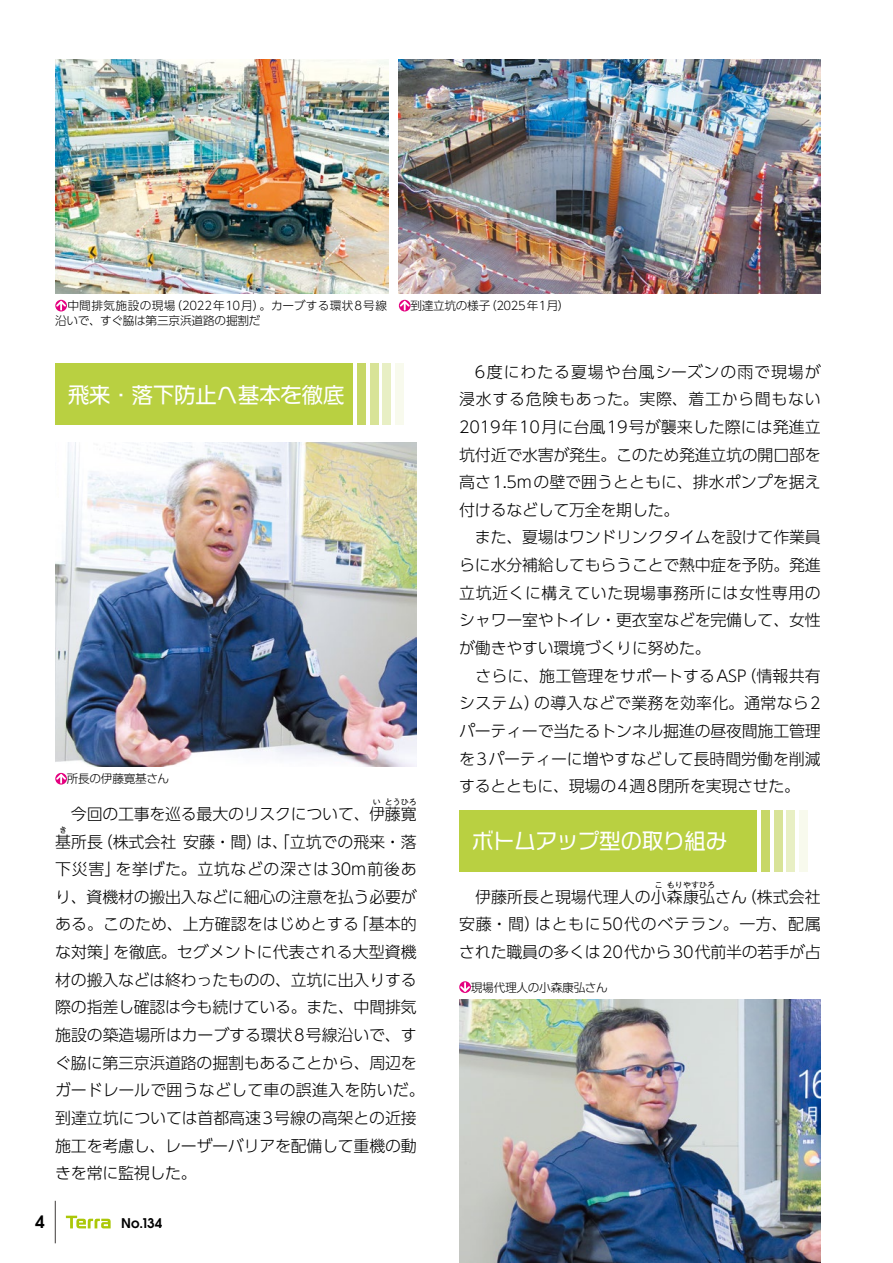
<style>
.page{position:relative;width:893px;height:1263px;background:#fff}
.page>*{position:absolute;margin:0;border:0;box-sizing:border-box;transform-origin:0 0}
.t1{font:21.3px "VDL Logona Regular";color:#fff}
.t2{font:600 16.95px "ITC Avant Garde Pro";color:#000}
.t3{font:300 15.9px/27.6px "UD Shin Go Pro";letter-spacing:-.015em;color:#000}
.t4{font:600 13.35px "ITC Avant Garde Pro";color:#000}
.t5{font:300 11.7px "UD Shin Go Pro";letter-spacing:-.02em;color:#000}
.t6{font:300 11.7px "UD Shin Go Pro";letter-spacing:.035em;color:#000}
.t7{font:300 7.95px "UD Shin Go Pro";color:#000}
</style>
<div class="page">
<div style="left:55px;top:364px;width:298px;height:61px;background:#b9d041"></div>
<div style="left:357px;top:364px;width:9px;height:61px;background:#c7d767"></div>
<div style="left:370px;top:364px;width:8px;height:61px;background:#d8e397"></div>
<div style="left:383px;top:364px;width:8px;height:61px;background:#e8efc4"></div>
<div style="left:395px;top:364px;width:9px;height:61px;background:#f8faed"></div>
<div style="left:459px;top:810px;width:298px;height:62px;background:#b9d041"></div>
<div style="left:761px;top:810px;width:9px;height:62px;background:#c7d767"></div>
<div style="left:774px;top:810px;width:8px;height:62px;background:#d8e397"></div>
<div style="left:787px;top:810px;width:8px;height:62px;background:#e8efc4"></div>
<div style="left:799px;top:810px;width:9px;height:62px;background:#f8faed"></div>
<svg style="left:55px;top:773px;width:12px;height:11px"></svg>
<svg style="left:56px;top:774px;width:10px;height:9px"></svg>
<svg style="left:459px;top:981px;width:12px;height:12px"></svg>
<svg style="left:460px;top:982px;width:10px;height:10px"></svg>
<svg style="left:399px;top:300px;width:12px;height:11px"></svg>
<svg style="left:400px;top:301px;width:10px;height:9px"></svg>
<img style="left:399px;top:60px;width:422px;height:233px">
<img style="left:459px;top:999px;width:362px;height:264px">
<img style="left:55px;top:442px;width:362px;height:324px">
<img style="left:55px;top:60px;width:333px;height:233px">
<svg style="left:55px;top:300px;width:12px;height:11px"></svg>
<svg style="left:56px;top:301px;width:10px;height:9px"></svg>
<svg style="left:66px;top:1216px;width:45px;height:12px"></svg>
<hr style="left:55px;top:1201px;width:1px;height:42px;background:#3e3a39">
<p class="t6" style="left:67px;top:296px;width:321px">中間排気施設の現場（2022年10月）。カーブする環状8号線</p>
<p class="t5" style="left:410px;top:296px;width:161px">到達立坑の様子（2025年1月）</p>
<p class="t5" style="left:55px;top:311px;width:207px">沿いで、すぐ脇は第三京浜道路の掘割だ</p>
<h1 class="t1" style="left:68px;top:380px;width:278px">飛来・落下防止へ基本を徹底</h1>
<p class="t5" style="left:67px;top:769px;width:104px">所長の伊藤寛基さん</p>
<p class="t7" style="left:373px;top:795px;width:9px">い</p>
<p class="t7" style="left:385px;top:795px;width:33px">とうひろ</p>
<p class="t3" style="left:55px;top:827px;width:363px">基所長（株式会社 安藤・間）は、「立坑での飛来・落</p>
<p class="t3" style="left:55px;top:799px;width:363px">　今回の工事を巡る最大のリスクについて、伊藤寛</p>
<p class="t7" style="left:59px;top:823px;width:9px">き</p>
<p class="t3" style="left:55px;top:855px;width:371px">下災害」を挙げた。立坑などの深さは30m前後あり、資機材の搬出入などに細心の注意を払う必要がある。このため、上方確認をはじめとする「基本的な対策」を徹底。セグメントに代表される大型資機材の搬入などは終わったものの、立坑に出入りする際の指差し確認は今も続けている。また、中間排気施設の築造場所はカーブする環状8号線沿いで、すぐ脇に第三京浜道路の掘割もあることから、周辺をガードレールで囲うなどして車の誤進入を防いだ。到達立坑については首都高速3号線の高架との近接施工を考慮し、レーザーバリアを配備して重機の動きを常に監視した。</p>
<p class="t2" style="left:35px;top:1211px;width:11px">4</p>
<p class="t4" style="left:121px;top:1215px;width:42px">No.134</p>
<p class="t3" style="left:459px;top:357px;width:363px">　6度にわたる夏場や台風シーズンの雨で現場が浸水する危険もあった。実際、着工から間もない<br>2019年10月に台風19号が襲来した際には発進立坑付近で水害が発生。このため発進立坑の開口部を高さ1.5mの壁で囲うとともに、排水ポンプを据え付けるなどして万全を期した。<br>　また、夏場はワンドリンクタイムを設けて作業員らに水分補給してもらうことで熱中症を予防。発進立坑近くに構えていた現場事務所には女性専用のシャワー室やトイレ・更衣室などを完備して、女性が働きやすい環境づくりに努めた。<br>　さらに、施工管理をサポートするASP（情報共有システム）の導入などで業務を効率化。通常なら2パーティーで当たるトンネル掘進の昼夜間施工管理を3パーティーに増やすなどして長時間労働を削減するとともに、現場の4週8閉所を実現させた。</p>
<h1 class="t1" style="left:472px;top:826px;width:257px">ボトムアップ型の取り組み</h1>
<p class="t3" style="left:459px;top:882px;width:363px">　伊藤所長と現場代理人の小森康弘さん（株式会社</p>
<p class="t7" style="left:655px;top:878px;width:9px">こ</p>
<p class="t7" style="left:667px;top:878px;width:50px">もりやすひろ</p>
<p class="t3" style="left:459px;top:910px;width:363px">安藤・間）はともに50代のベテラン。一方、配属された職員の多くは20代から30代前半の若手が占</p>
<p class="t5" style="left:471px;top:978px;width:138px">現場代理人の小森康弘さん</p>
</div>
